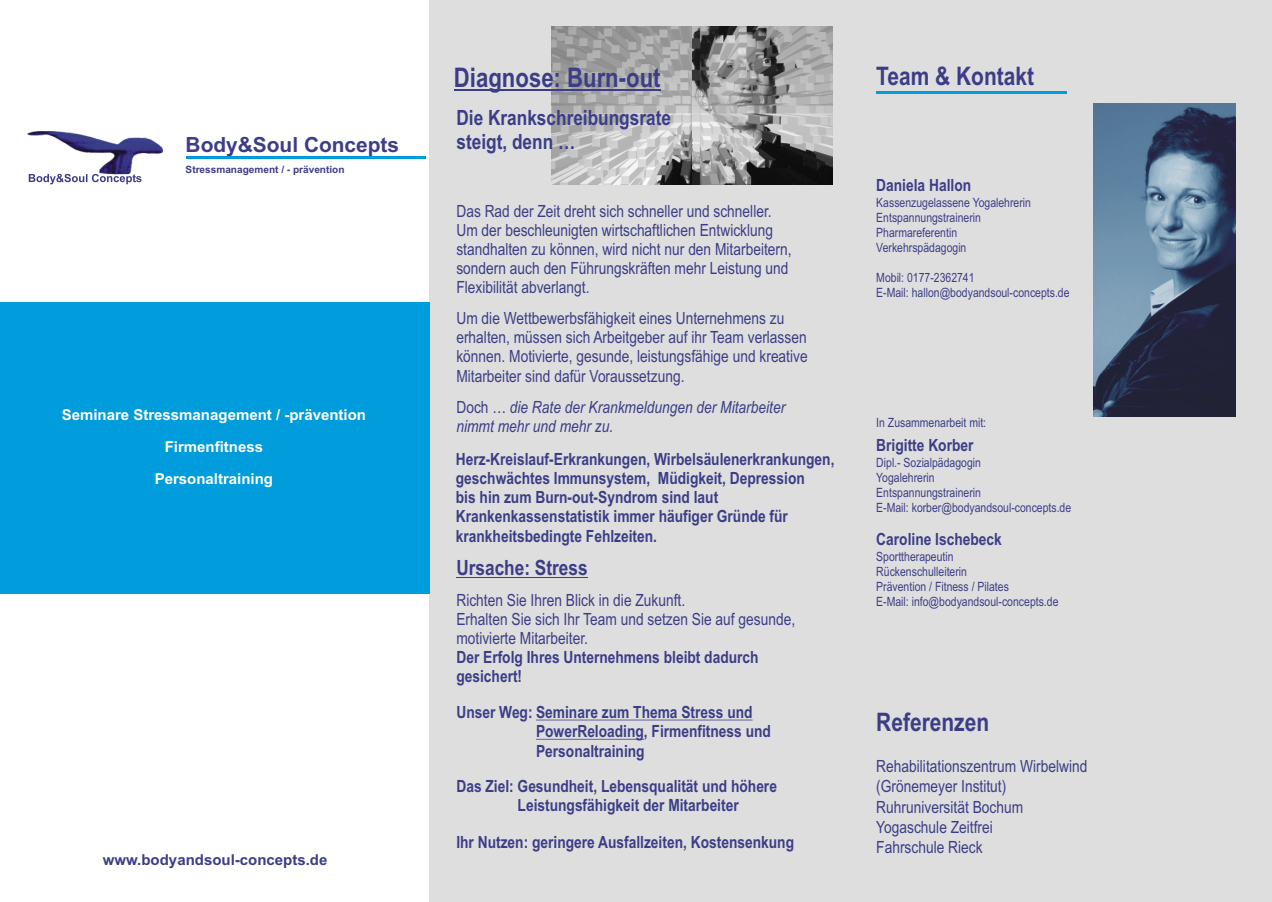
<style>
.page{position:relative;width:1272px;height:902px;background:#fff}
.page>*{position:absolute;margin:0;border:0;box-sizing:border-box;transform-origin:0 0}
.t1{font:700 27px "Arial Narrow";color:#3d3d87}
.t2{font:700 25.5px "Arial Narrow";color:#3d3d87}
.t3{font:700 21px/24px "Arial Narrow";color:#3d3d87}
.t4{font:700 20.85px "Arial";color:#3d3d87}
.t5{font:16.8px/19px "Arial Narrow";color:#3d3d87}
.t6{font:700 16.8px/19.2px "Arial Narrow";color:#3d3d87}
.t7{font:italic 16.8px/18.8px "Arial Narrow";color:#3d3d87}
.t8{font:700 15px/32.1px "Arial";color:#fff;text-align:center}
.t9{font:700 15px "Arial";color:#3d3d87}
.t10{font:12.75px/15px "Arial Narrow";color:#3d3d87}
.t11{font:700 10.05px "Arial";color:#3d3d87}
.s1{font-style:normal}
</style>
<div class="page">
<div style="left:429px;top:0;width:842px;height:901px;background:#dedede"></div>
<div style="left:0;top:302px;width:429px;height:291px;background:#009cdb"></div>
<img style="left:28px;top:131px;width:134px;height:43px">
<svg style="left:29px;top:174px;width:112px;height:10px"></svg>
<hr style="left:186px;top:157px;width:239px;height:2px;background:#009cdb">
<hr style="left:456px;top:576px;width:131px;height:1px;background:#3d3d87">
<hr style="left:536px;top:719px;width:216px;height:1px;background:#3d3d87">
<hr style="left:536px;top:738px;width:108px;height:1px;background:#3d3d87">
<hr style="left:876px;top:91px;width:190px;height:2px;background:#009cdb">
<img style="left:1093px;top:103px;width:142px;height:314px">
<img style="left:552px;top:26px;width:280px;height:159px">
<hr style="left:454px;top:90px;width:206px;height:1px;background:#3d3d87">
<p class="t4" style="left:186px;top:137px;width:215px">Body&amp;Soul Concepts</p>
<p class="t11" style="left:186px;top:165px;width:160px">Stressmanagement / - prävention</p>
<p class="t8" style="left:62px;top:400px;width:306px">Seminare Stressmanagement / -prävention<br>Firmenfitness<br>Personaltraining</p>
<p class="t9" style="left:103px;top:854px;width:226px">www.bodyandsoul-concepts.de</p>
<h1 class="t1" style="left:454px;top:68px;width:208px">Diagnose: Burn-out</h1>
<p class="t3" style="left:456px;top:108px;width:216px">Die Krankschreibungsrate steigt, denn …</p>
<p class="t5" style="left:456px;top:203px;width:337px">Das Rad der Zeit dreht sich schneller und schneller.<br>Um der beschleunigten wirtschaftlichen Entwicklung standhalten zu können, wird nicht nur den Mitarbeitern, sondern auch den Führungskräften mehr Leistung und Flexibilität abverlangt.</p>
<p class="t5" style="left:456px;top:310px;width:353px">Um die Wettbewerbsfähigkeit eines Unternehmens zu erhalten, müssen sich Arbeitgeber auf ihr Team verlassen können. Motivierte, gesunde, leistungsfähige und kreative Mitarbeiter sind dafür Voraussetzung.</p>
<p class="t7" style="left:456px;top:399px;width:330px"><span class="s1">Doch …</span> die Rate der Krankmeldungen der Mitarbeiter nimmt mehr und mehr zu.</p>
<p class="t6" style="left:456px;top:451px;width:380px">Herz-Kreislauf-Erkrankungen, Wirbelsäulenerkrankungen, geschwächtes Immunsystem, Müdigkeit, Depression<br>bis hin zum Burn-out-Syndrom sind laut Krankenkassenstatistik immer häufiger Gründe für krankheitsbedingte Fehlzeiten.</p>
<p class="t3" style="left:456px;top:557px;width:133px">Ursache: Stress</p>
<p class="t5" style="left:456px;top:592px;width:340px">Richten Sie Ihren Blick in die Zukunft.<br>Erhalten Sie sich Ihr Team und setzen Sie auf gesunde, motivierte Mitarbeiter.</p>
<p class="t6" style="left:456px;top:649px;width:304px">Der Erfolg Ihres Unternehmens bleibt dadurch gesichert!</p>
<p class="t6" style="left:536px;top:704px;width:236px;text-indent:-80px">Unser Weg: Seminare zum Thema Stress und<br>PowerReloading, Firmenfitness und<br>Personaltraining</p>
<p class="t6" style="left:517px;top:778px;width:261px;text-indent:-61px">Das Ziel: Gesundheit, Lebensqualität und höhere<br>Leistungsfähigkeit der Mitarbeiter</p>
<p class="t6" style="left:456px;top:833px;width:339px">Ihr Nutzen: geringere Ausfallzeiten, Kostensenkung</p>
<h2 class="t2" style="left:876px;top:66px;width:159px">Team &amp; Kontakt</h2>
<p class="t6" style="left:876px;top:177px;width:96px">Daniela Hallon</p>
<p class="t10" style="left:876px;top:196px;width:156px">Kassenzugelassene Yogalehrerin<br>Entspannungstrainerin<br>Pharmareferentin<br>Verkehrspädagogin</p>
<p class="t10" style="left:876px;top:270px;width:195px;line-height:15.5px">Mobil: 0177-2362741<br>E-Mail: hallon@bodyandsoul-concepts.de</p>
<p class="t10" style="left:876px;top:416px;width:111px">In Zusammenarbeit mit:</p>
<p class="t6" style="left:876px;top:436px;width:99px">Brigitte Korber</p>
<p class="t10" style="left:876px;top:456px;width:106px">Dipl.- Sozialpädagogin</p>
<p class="t10" style="left:876px;top:470px;width:196px">Yogalehrerin<br>Entspannungstrainerin<br>E-Mail: korber@bodyandsoul-concepts.de</p>
<p class="t6" style="left:876px;top:530px;width:127px">Caroline Ischebeck</p>
<p class="t10" style="left:876px;top:550px;width:184px">Sporttherapeutin<br>Rückenschulleiterin<br>Prävention / Fitness / Pilates<br>E-Mail: info@bodyandsoul-concepts.de</p>
<h2 class="t2" style="left:876px;top:712px;width:114px">Referenzen</h2>
<p class="t5" style="left:876px;top:757px;width:213px;line-height:20.1px">Rehabilitationszentrum Wirbelwind (Grönemeyer Institut)<br>Ruhruniversität Bochum<br>Yogaschule Zeitfrei<br>Fahrschule Rieck</p>
</div>
